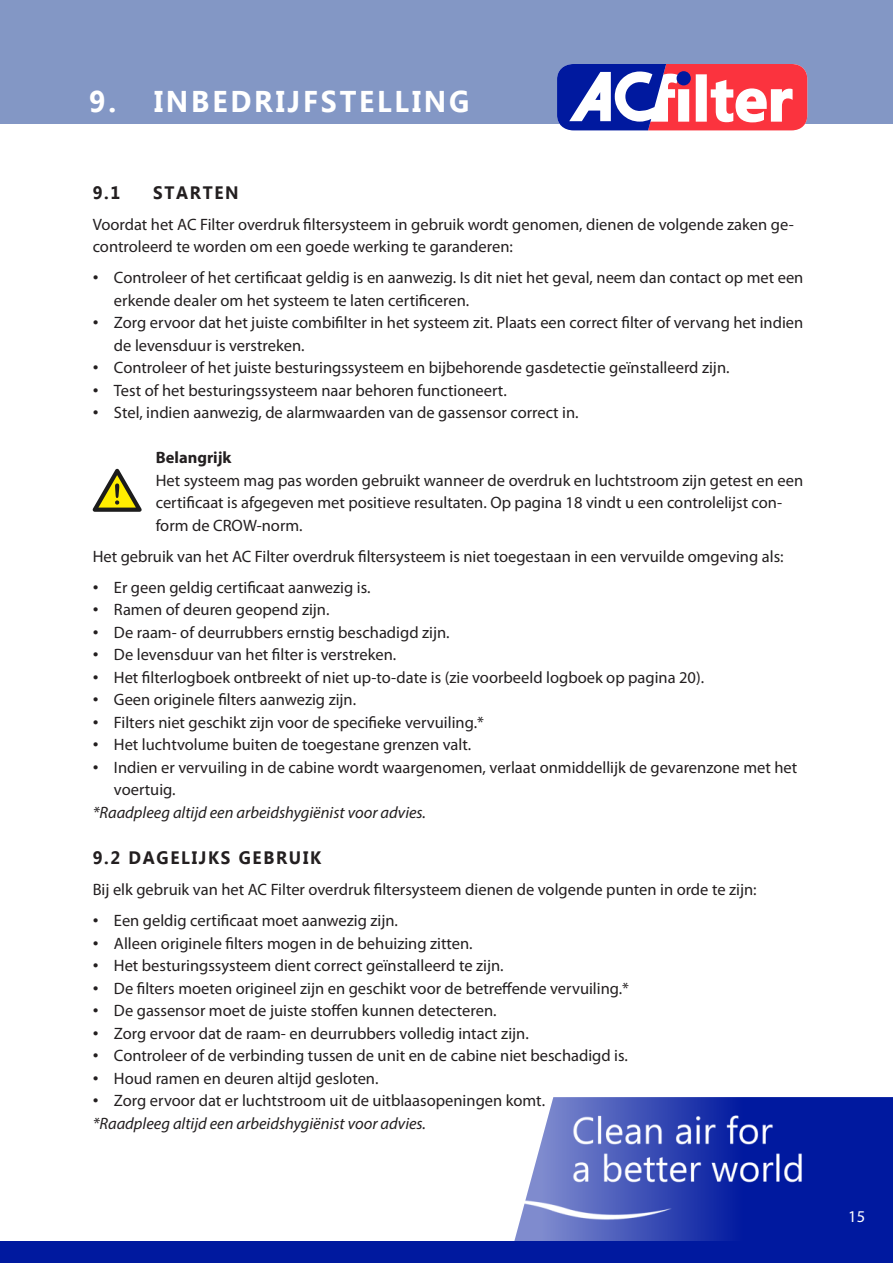
<style>
.page{position:relative;width:893px;height:1263px;background:#fff}
.page>*{position:absolute;margin:0;border:0;box-sizing:border-box;transform-origin:0 0}
.t1{font:700 30px "Microsoft Tai Le";letter-spacing:.1em;color:#fff;scale:.95 1}
.t2{font:700 18px "Microsoft Tai Le";letter-spacing:.1em;color:#231f20;scale:.95 1}
.t3{font:16.5px/22.5px "Myriad Pro";color:#231f20}
.t4{font:italic 16.5px "Myriad Pro";color:#231f20}
.t5{font:16.5px "Myriad Pro";color:#fff}
.s1{font-family:"Gill Sans"}
.s2{font-weight:700}
</style>
<div class="page">
<div style="left:0;top:0;width:893px;height:123px;background:#8397c5"></div>
<svg style="left:557px;top:64px;width:250px;height:66px;background:#b46f99"></svg>
<div style="left:0;top:1242px;width:893px;height:21px;background:#00199f"></div>
<img style="left:472px;top:1097px;width:421px;height:145px">
<svg style="left:93px;top:469px;width:49px;height:43px"></svg>
<p class="t1" style="left:89px;top:84px;width:402px">9. INBEDRIJFSTELLING</p>
<p class="t2" style="left:93px;top:182px;width:31px">9.1</p>
<p class="t2" style="left:153px;top:182px;width:92px">STARTEN</p>
<p class="t3" style="left:93px;top:212px;width:703px">Voordat het AC Filter overdruk filtersysteem in gebruik wordt genomen, dienen de volgende zaken ge&shy;controleerd te worden om een goede werking te garanderen:</p>
<p class="t3" style="left:114px;top:266px;width:691px;text-indent:-21px"><span class="s1">•</span> Controleer of het certificaat geldig is en aanwezig. Is dit niet het geval, neem dan contact op met een erkende dealer om het systeem te laten certificeren.</p>
<p class="t3" style="left:114px;top:311px;width:691px;text-indent:-21px"><span class="s1">•</span> Zorg ervoor dat het juiste combifilter in het systeem zit. Plaats een correct filter of vervang het indien de levensduur is verstreken.</p>
<p class="t3" style="left:93px;top:356px;width:638px"><span class="s1">•</span> Controleer of het juiste besturingssysteem en bijbehorende gasdetectie geïnstalleerd zijn.</p>
<p class="t3" style="left:93px;top:378px;width:416px"><span class="s1">•</span> Test of het besturingssysteem naar behoren functioneert.</p>
<p class="t3" style="left:93px;top:401px;width:487px"><span class="s1">•</span> Stel, indien aanwezig, de alarmwaarden van de gassensor correct in.</p>
<p class="t3" style="left:156px;top:446px;width:649px"><span class="s2">Belangrijk<br></span>Het systeem mag pas worden gebruikt wanneer de overdruk en luchtstroom zijn getest en een certificaat is afgegeven met positieve resultaten. Op pagina 18 vindt u een controlelijst con&shy;form de CROW-norm.</p>
<p class="t3" style="left:93px;top:544px;width:692px">Het gebruik van het AC Filter overdruk filtersysteem is niet toegestaan in een vervuilde omgeving als:</p>
<p class="t3" style="left:93px;top:575px;width:279px"><span class="s1">•</span> Er geen geldig certificaat aanwezig is.</p>
<p class="t3" style="left:93px;top:598px;width:238px"><span class="s1">•</span> Ramen of deuren geopend zijn.</p>
<p class="t3" style="left:93px;top:620px;width:358px"><span class="s1">•</span> De raam- of deurrubbers ernstig beschadigd zijn.</p>
<p class="t3" style="left:93px;top:643px;width:305px"><span class="s1">•</span> De levensduur van het filter is verstreken.</p>
<p class="t3" style="left:93px;top:665px;width:613px"><span class="s1">•</span> Het filterlogboek ontbreekt of niet up-to-date is (zie voorbeeld logboek op pagina 20).</p>
<p class="t3" style="left:93px;top:688px;width:265px"><span class="s1">•</span> Geen originele filters aanwezig zijn.</p>
<p class="t3" style="left:93px;top:710px;width:393px"><span class="s1">•</span> Filters niet geschikt zijn voor de specifieke vervuiling.*</p>
<p class="t3" style="left:93px;top:733px;width:380px"><span class="s1">•</span> Het luchtvolume buiten de toegestane grenzen valt.</p>
<p class="t3" style="left:114px;top:755px;width:685px;text-indent:-21px"><span class="s1">•</span> Indien er vervuiling in de cabine wordt waargenomen, verlaat onmiddellijk de gevarenzone met het voertuig.</p>
<p class="t4" style="left:93px;top:802px;width:335px">*Raadpleeg altijd een arbeidshygiënist voor advies.</p>
<p class="t2" style="left:93px;top:847px;width:242px">9.2 DAGELIJKS GEBRUIK</p>
<p class="t3" style="left:93px;top:878px;width:665px">Bij elk gebruik van het AC Filter overdruk filtersysteem dienen de volgende punten in orde te zijn:</p>
<p class="t3" style="left:93px;top:909px;width:307px"><span class="s1">•</span> Een geldig certificaat moet aanwezig zijn.</p>
<p class="t3" style="left:93px;top:931px;width:382px"><span class="s1">•</span> Alleen originele filters mogen in de behuizing zitten.</p>
<p class="t3" style="left:93px;top:954px;width:412px"><span class="s1">•</span> Het besturingssysteem dient correct geïnstalleerd te zijn.</p>
<p class="t3" style="left:93px;top:976px;width:538px"><span class="s1">•</span> De filters moeten origineel zijn en geschikt voor de betreffende vervuiling.*</p>
<p class="t3" style="left:93px;top:999px;width:405px"><span class="s1">•</span> De gassensor moet de juiste stoffen kunnen detecteren.</p>
<p class="t3" style="left:93px;top:1021px;width:438px"><span class="s1">•</span> Zorg ervoor dat de raam- en deurrubbers volledig intact zijn.</p>
<p class="t3" style="left:93px;top:1044px;width:537px"><span class="s1">•</span> Controleer of de verbinding tussen de unit en de cabine niet beschadigd is.</p>
<p class="t3" style="left:93px;top:1066px;width:287px"><span class="s1">•</span> Houd ramen en deuren altijd gesloten.</p>
<p class="t3" style="left:93px;top:1089px;width:454px"><span class="s1">•</span> Zorg ervoor dat er luchtstroom uit de uitblaasopeningen komt.</p>
<p class="t4" style="left:93px;top:1113px;width:335px">*Raadpleeg altijd een arbeidshygiënist voor advies.</p>
<p class="t5" style="left:848px;top:1206px;width:18px">15</p>
</div>
